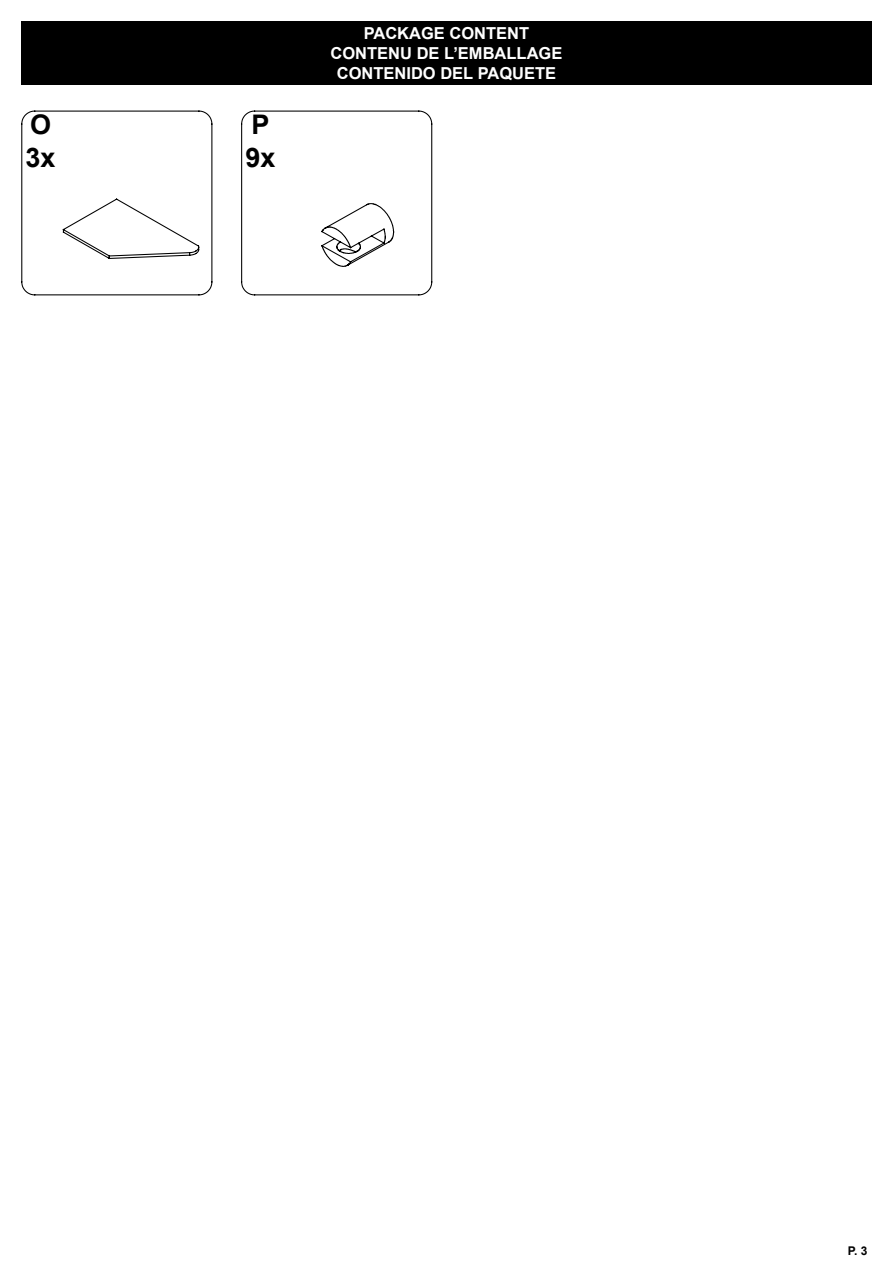
<style>
.page{position:relative;width:893px;height:1263px;background:#fff}
.page>*{position:absolute;margin:0;border:0;box-sizing:border-box;transform-origin:0 0}
.t1{font:700 27px "Arial";color:#000}
.t2{font:700 16.5px "Arial";color:#fff}
.t3{font:700 12px "Arial";color:#000}
</style>
<div class="page">
<div style="left:21px;top:21px;width:851px;height:64px;background:#000"></div>
<svg style="left:21px;top:110px;width:192px;height:186px"></svg>
<svg style="left:241px;top:110px;width:192px;height:186px"></svg>
<p class="t1" style="left:30px;top:106px;width:23px">O</p>
<p class="t1" style="left:26px;top:138px;width:32px">3x</p>
<p class="t1" style="left:252px;top:106px;width:20px">P</p>
<p class="t1" style="left:245px;top:138px;width:32px">9x</p>
<p class="t2" style="left:364px;top:22px;width:167px">PACKAGE CONTENT</p>
<p class="t2" style="left:330px;top:42px;width:233px">CONTENU DE L’EMBALLAGE</p>
<p class="t2" style="left:337px;top:62px;width:221px">CONTENIDO DEL PAQUETE</p>
<p class="t3" style="left:848px;top:1242px;width:21px">P. 3</p>
</div>
